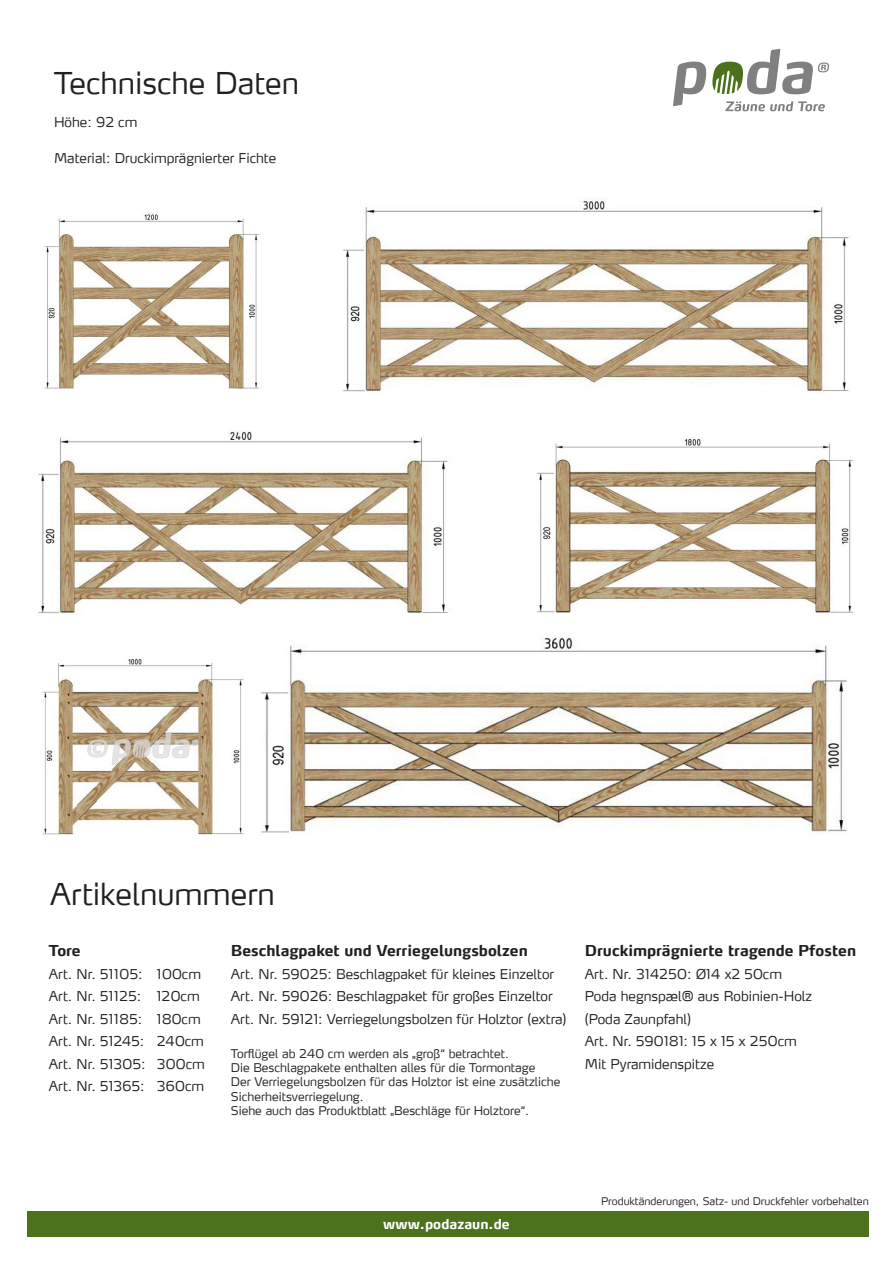
<style>
.page{position:relative;width:893px;height:1263px;background:#fff}
.page>*{position:absolute;margin:0;border:0;box-sizing:border-box;transform-origin:0 0}
.t1{font:300 30px "Max";color:#231f20}
.t2{font:700 15px "Max LF";color:#231f20}
.t3{font:300 13.5px "Max LF";color:#231f20}
.t4{font:300 13.5px "Max LF";letter-spacing:.02em;color:#231f20}
.t5{font:700 13.5px "Max";color:#fff}
.t6{font:300 12px/14.4px "Max LF";color:#231f20}
.t7{font:300 10.5px "Max";color:#231f20}
</style>
<div class="page">
<div style="left:27px;top:1211px;width:842px;height:26px;background:#4c721d"></div>
<svg style="left:673px;top:62px;width:33px;height:44px"></svg>
<svg style="left:725px;top:101px;width:100px;height:10px"></svg>
<svg style="left:712px;top:49px;width:117px;height:45px"></svg>
<img style="left:261px;top:637px;width:586px;height:196px">
<img style="left:343px;top:200px;width:506px;height:192px">
<img style="left:38px;top:431px;width:410px;height:183px">
<img style="left:537px;top:439px;width:317px;height:174px">
<img style="left:44px;top:214px;width:215px;height:175px">
<img style="left:42px;top:659px;width:202px;height:176px">
<p class="t1" style="left:54px;top:64px;width:247px">Technische Daten</p>
<p class="t3" style="left:54px;top:113px;width:85px">Höhe: 92 cm</p>
<p class="t3" style="left:54px;top:149px;width:224px">Material: Druckimprägnierter Fichte</p>
<p class="t1" style="left:50px;top:875px;width:226px">Artikelnummern</p>
<p class="t2" style="left:49px;top:941px;width:33px">Tore</p>
<p class="t3" style="left:49px;top:965px;width:154px">Art. Nr. 51105: 100cm</p>
<p class="t4" style="left:49px;top:988px;width:152px">Art. Nr. 51125: 120cm</p>
<p class="t3" style="left:49px;top:1010px;width:153px">Art. Nr. 51185: 180cm</p>
<p class="t3" style="left:49px;top:1033px;width:157px">Art. Nr. 51245: 240cm</p>
<p class="t3" style="left:49px;top:1055px;width:157px">Art. Nr. 51305: 300cm</p>
<p class="t3" style="left:49px;top:1078px;width:157px">Art. Nr. 51365: 360cm</p>
<p class="t2" style="left:231px;top:941px;width:298px">Beschlagpaket und Verriegelungsbolzen</p>
<p class="t3" style="left:231px;top:965px;width:325px">Art. Nr. 59025: Beschlagpaket für kleines Einzeltor</p>
<p class="t3" style="left:231px;top:988px;width:323px">Art. Nr. 59026: Beschlagpaket für großes Einzeltor</p>
<p class="t3" style="left:231px;top:1010px;width:337px">Art. Nr. 59121: Verriegelungsbolzen für Holztor (extra)</p>
<p class="t6" style="left:231px;top:1046px;width:280px">Torflügel ab 240 cm werden als „groß“ betrachtet.</p>
<p class="t6" style="left:231px;top:1060px;width:306px">Die Beschlagpakete enthalten alles für die Tormontage</p>
<p class="t6" style="left:231px;top:1074px;width:331px">Der Verriegelungsbolzen für das Holztor ist eine zusätzliche<br>Sicherheitsverriegelung.</p>
<p class="t6" style="left:231px;top:1103px;width:300px">Siehe auch das Produktblatt „Beschläge für Holztore“.</p>
<p class="t2" style="left:585px;top:941px;width:273px">Druckimprägnierte tragende Pfosten</p>
<p class="t3" style="left:585px;top:965px;width:199px">Art. Nr. 314250: Ø14 x2 50cm</p>
<p class="t3" style="left:585px;top:988px;width:229px">Poda hegnspæl® aus Robinien-Holz</p>
<p class="t3" style="left:585px;top:1010px;width:108px">(Poda Zaunpfahl)</p>
<p class="t4" style="left:585px;top:1033px;width:213px">Art. Nr. 590181: 15 x 15 x 250cm</p>
<p class="t3" style="left:585px;top:1055px;width:131px">Mit Pyramidenspitze</p>
<p class="t5" style="left:383px;top:1215px;width:128px">www.podazaun.de</p>
<p class="t7" style="left:601px;top:1194px;width:269px">Produktänderungen, Satz- und Druckfehler vorbehalten</p>
</div>
